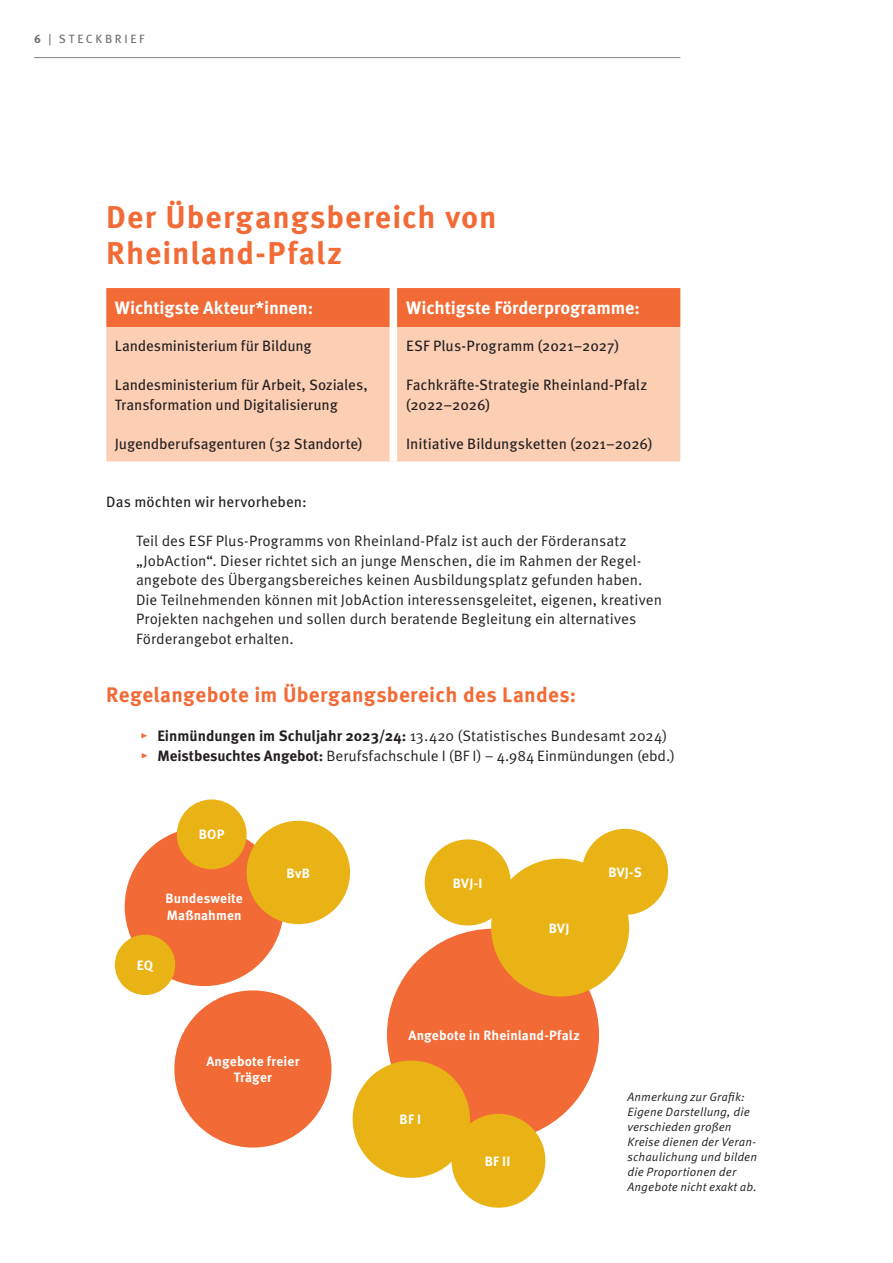
<style>
.page{position:relative;width:893px;height:1263px;background:#fff}
.page>*{position:absolute;margin:0;border:0;box-sizing:border-box;transform-origin:0 0}
.t1{font:700 31.5px/36px "Meta Pro";letter-spacing:.03em;color:#f26a35}
.t2{font:700 21px "Meta Pro";letter-spacing:.015em;color:#f26a35}
.t3{font:700 18px "Meta Pro";letter-spacing:-.01em;color:#fff}
.t4{font:15px/19.5px "Meta Pro Norm";color:#231f20}
.t5{font:15px/19.5px "Meta Pro";letter-spacing:-.005em;color:#231f20}
.t6{font:700 13.5px/16.5px "Meta Pro";letter-spacing:.01em;color:#fff;text-align:center}
.t7{font:12px/15px "Meta Pro Norm Ita";letter-spacing:.01em;color:#231f20}
.t8{font:12px "Meta Pro";letter-spacing:.215em;color:#6c6d70}
.s1{font-weight:700}
.s2{color:#f26a35}
.s3{font-family:"Meta Pro";font-weight:700}
</style>
<div class="page">
<hr style="left:34px;top:57px;width:646px;height:1px;background:#808285">
<div style="left:106px;top:288px;width:574px;height:39px;background:#f26a35"></div>
<div style="left:106px;top:327px;width:574px;height:134px;background:#fccfb5"></div>
<div style="left:390px;top:288px;width:7px;height:39px;background:#fff"></div>
<div style="left:390px;top:327px;width:7px;height:134px;background:#fff"></div>
<div style="left:125px;top:827px;width:159px;height:159px;background:#f26a35;border-radius:50%"></div>
<div style="left:174px;top:990px;width:157px;height:157px;background:#f26a35;border-radius:50%"></div>
<div style="left:387px;top:929px;width:212px;height:212px;background:#f26a35;border-radius:50%"></div>
<div style="left:247px;top:821px;width:103px;height:103px;background:#eab315;border-radius:50%"></div>
<div style="left:177px;top:799px;width:70px;height:70px;background:#eab315;border-radius:50%"></div>
<div style="left:115px;top:935px;width:60px;height:60px;background:#eab315;border-radius:50%"></div>
<div style="left:491px;top:858px;width:138px;height:138px;background:#eab315;border-radius:50%"></div>
<div style="left:353px;top:1060px;width:117px;height:118px;background:#eab315;border-radius:50%"></div>
<div style="left:452px;top:1114px;width:93px;height:94px;background:#eab315;border-radius:50%"></div>
<div style="left:425px;top:839px;width:86px;height:86px;background:#eab315;border-radius:50%"></div>
<div style="left:582px;top:829px;width:86px;height:86px;background:#eab315;border-radius:50%"></div>
<p class="t8" style="left:34px;top:30px;width:112px"><span class="s1">6</span> | STECKBRIEF</p>
<h1 class="t1" style="left:106px;top:197px;width:392px">Der Übergangsbereich von<br>Rheinland-Pfalz</h1>
<p class="t3" style="left:115px;top:294px;width:200px">Wichtigste Akteur*innen:</p>
<p class="t3" style="left:406px;top:294px;width:235px">Wichtigste Förderprogramme:</p>
<p class="t5" style="left:115px;top:335px;width:198px">Landesministerium für Bildung</p>
<p class="t5" style="left:115px;top:374px;width:254px">Landesministerium für Arbeit, Soziales,<br>Transformation und Digitalisierung</p>
<p class="t5" style="left:115px;top:433px;width:249px">Jugendberufsagenturen (32 Standorte)</p>
<p class="t5" style="left:406px;top:335px;width:214px">ESF Plus-Programm (2021–2027)</p>
<p class="t5" style="left:406px;top:374px;width:243px">Fachkräfte-Strategie Rheinland-Pfalz (2022–2026)</p>
<p class="t5" style="left:406px;top:433px;width:248px">Initiative Bildungsketten (2021–2026)</p>
<p class="t5" style="left:106px;top:491px;width:202px">Das möchten wir hervorheben:</p>
<p class="t4" style="left:136px;top:530px;width:528px">Teil des ESF Plus-Programms von Rheinland-Pfalz ist auch der Förderansatz „JobAction“. Dieser richtet sich an junge Menschen, die im Rahmen der Regel&shy;angebote des Übergangsbereiches keinen Ausbildungsplatz gefunden haben.<br>Die Teilnehmenden können mit JobAction interessensgeleitet, eigenen, kreativen Projekten nachgehen und sollen durch beratende Begleitung ein alternatives Förderangebot erhalten.</p>
<h2 class="t2" style="left:106px;top:678px;width:471px">Regelangebote im Übergangsbereich des Landes:</h2>
<p class="t4" style="left:140px;top:725px;width:536px"><span class="s2">▸</span> <span class="s3">Einmündungen im Schuljahr 2023/24:</span> 13.420 (Statistisches Bundesamt 2024) <span class="s2">▸</span> <span class="s3">Meistbesuchtes Angebot:</span> Berufsfachschule I (BF I) – 4.984 Einmündungen (ebd.)</p>
<p class="t6" style="left:199px;top:826px;width:27px">BOP</p>
<p class="t6" style="left:166px;top:889px;width:79px;text-align:left">Bundesweite<br>Maßnahmen</p>
<p class="t6" style="left:137px;top:956px;width:18px">EQ</p>
<p class="t6" style="left:287px;top:864px;width:25px">BvB</p>
<p class="t6" style="left:206px;top:1052px;width:95px">Angebote freier<br>Träger</p>
<p class="t6" style="left:453px;top:874px;width:31px">BVJ-I</p>
<p class="t6" style="left:549px;top:919px;width:22px">BVJ</p>
<p class="t6" style="left:608px;top:863px;width:35px">BVJ-S</p>
<p class="t6" style="left:408px;top:1026px;width:173px">Angebote in Rheinland-Pfalz</p>
<p class="t6" style="left:400px;top:1110px;width:23px">BF I</p>
<p class="t6" style="left:485px;top:1152px;width:27px">BF II</p>
<p class="t7" style="left:627px;top:1088px;width:131px">Anmerkung zur Grafik:<br>Eigene Darstellung, die verschieden großen<br>Kreise dienen der Veran&shy;schaulichung und bilden die Proportionen der<br>Angebote nicht exakt ab.</p>
</div>
